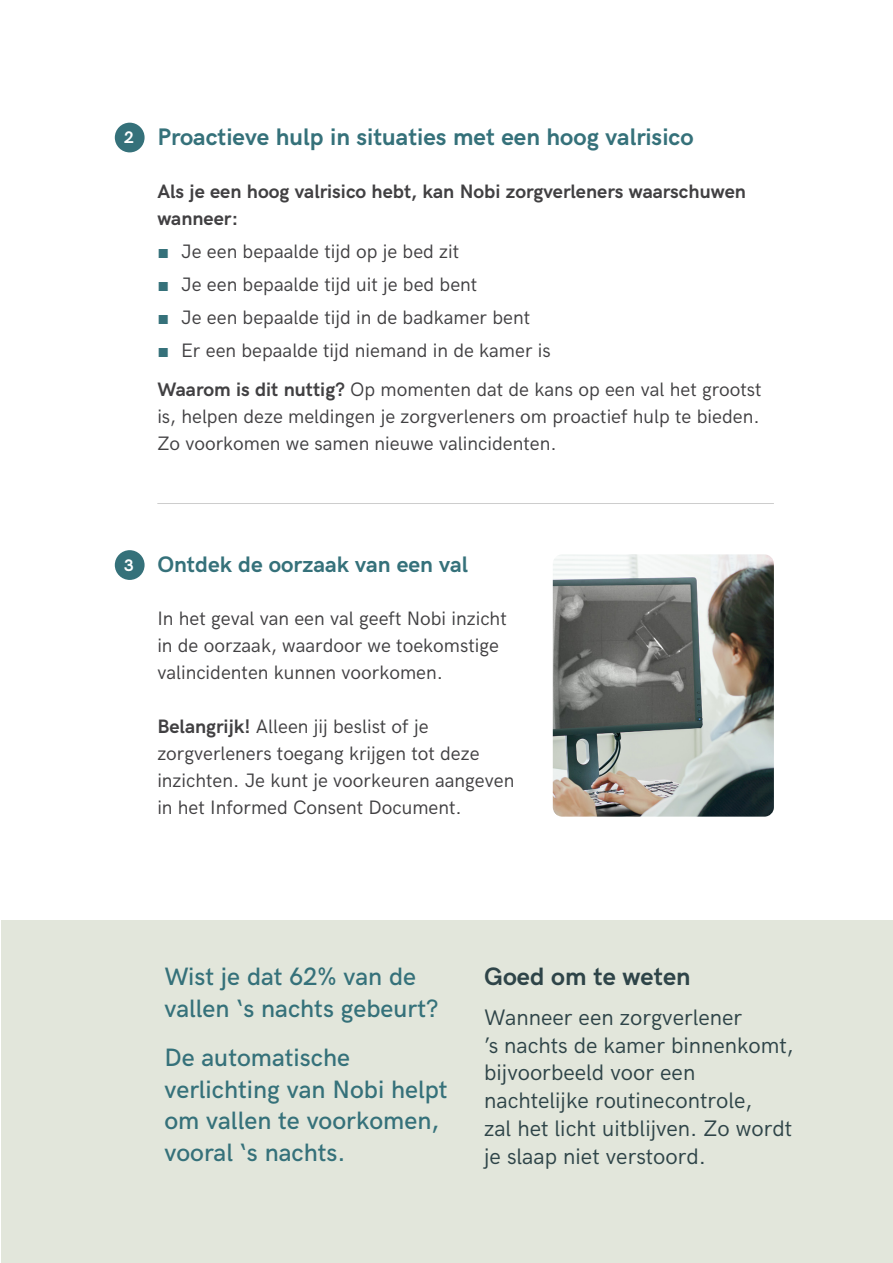
<style>
.page{position:relative;width:893px;height:1263px;background:#fff}
.page>*{position:absolute;margin:0;border:0;box-sizing:border-box;transform-origin:0 0}
.t1{font:500 25.2px/31.5px "HK Grotesk";color:#35717a}
.t2{font:700 25.2px "HK Grotesk";color:#2e4448}
.t3{font:700 24px "HK Grotesk";color:#35717a}
.t4{font:22.5px/27.8px "HK Grotesk";color:#2e4448}
.t5{font:700 22.5px "HK Grotesk";color:#35717a}
.t6{font:19.5px/27px "HK Grotesk";color:#414042}
.t7{font:700 19.5px/27px "HK Grotesk";color:#414042}
.t8{font:700 16.8px "HK Grotesk";color:#fff}
.s1{font-family:"Arial";color:#35717a}
.s2{font-weight:700}
</style>
<div class="page">
<div style="left:2px;top:921px;width:891px;height:342px;background:#e2e6db"></div>
<div style="left:115px;top:123px;width:30px;height:29px;background:#35717a;border-radius:50%"></div>
<div style="left:115px;top:550px;width:30px;height:30px;background:#35717a;border-radius:50%"></div>
<hr style="left:157px;top:503px;width:617px;height:1px;background:#000">
<img style="left:553px;top:554px;width:221px;height:263px">
<p class="t8" style="left:124px;top:125px;width:11px">2</p>
<p class="t3" style="left:157px;top:118px;width:538px">Proactieve hulp in situaties met een hoog valrisico</p>
<p class="t7" style="left:157px;top:176px;width:590px">Als je een hoog valrisico hebt, kan Nobi zorgverleners waarschuwen wanneer:</p>
<p class="t6" style="left:157px;top:236px;width:303px"><span class="s1">■</span> Je een bepaalde tijd op je bed zit</p>
<p class="t6" style="left:157px;top:269px;width:321px"><span class="s1">■</span> Je een bepaalde tijd uit je bed bent</p>
<p class="t6" style="left:157px;top:302px;width:374px"><span class="s1">■</span> Je een bepaalde tijd in de badkamer bent</p>
<p class="t6" style="left:157px;top:329px;width:606px;line-height:38.8px"><span class="s1">■</span> Er een bepaalde tijd niemand in de kamer is<br><span class="s2">Waarom is dit nuttig?</span> Op momenten dat de kans op een val het grootst</p>
<p class="t6" style="left:157px;top:401px;width:604px">is, helpen deze meldingen je zorgverleners om proactief hulp te bieden.<br>Zo voorkomen we samen nieuwe valincidenten.</p>
<p class="t8" style="left:124px;top:552px;width:11px">3</p>
<p class="t5" style="left:157px;top:547px;width:312px">Ontdek de oorzaak van een val</p>
<p class="t6" style="left:157px;top:603px;width:351px">In het geval van een val geeft Nobi inzicht in de oorzaak, waardoor we toekomstige valincidenten kunnen voorkomen.</p>
<p class="t6" style="left:157px;top:711px;width:359px"><span class="s2">Belangrijk!</span> Alleen jij beslist of je zorgverleners toegang krijgen tot deze inzichten. Je kunt je voorkeuren aangeven in het Informed Consent Document.</p>
<p class="t1" style="left:164px;top:959px;width:276px">Wist je dat 62% van de vallen ‘s nachts gebeurt?</p>
<p class="t1" style="left:164px;top:1040px;width:285px">De automatische verlichting van Nobi helpt om vallen te voorkomen, vooral ‘s nachts.</p>
<p class="t2" style="left:484px;top:958px;width:208px">Goed om te weten</p>
<p class="t4" style="left:484px;top:1001px;width:311px">Wanneer een zorgverlener<br>’s nachts de kamer binnenkomt, bijvoorbeeld voor een nachtelijke routinecontrole,<br>zal het licht uitblijven. Zo wordt je slaap niet verstoord.</p>
</div>
